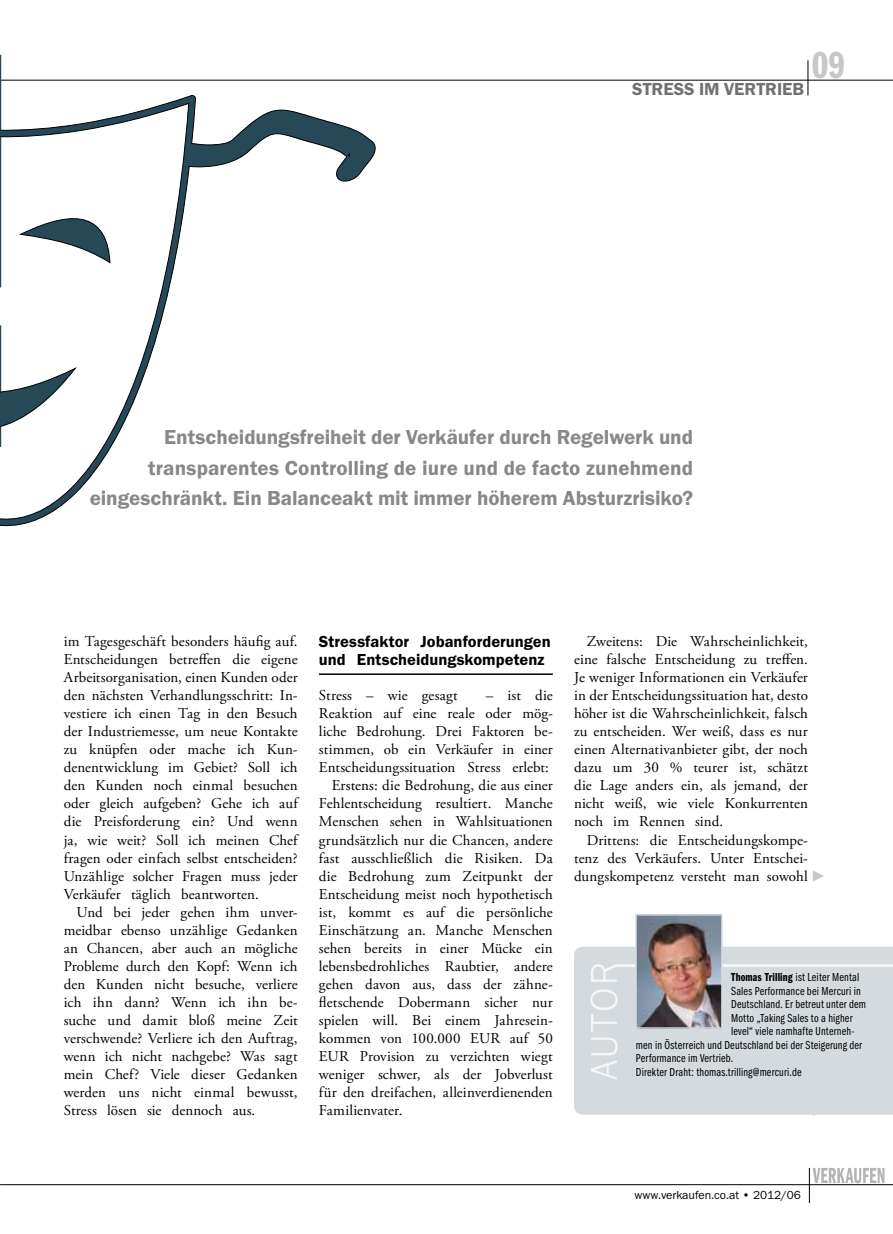
<style>
.page{position:relative;width:893px;height:1234px;background:#fff}
.page>*{position:absolute;margin:0;border:0;box-sizing:border-box;transform-origin:0 0}
.t1{font:39px "Franklin Gothic URW Com Dem";color:#c6c7c8}
.t2{font:21px/30px "Franklin Gothic URW Dem";letter-spacing:-.005em;color:#87888a;text-align:right}
.t3{font:18px "Franklin Gothic URW Dem";color:#707172}
.t4{font:16.5px/18px "Franklin Gothic URW Dem";color:#000}
.t5{font:15px/18px "Adobe Garamond Pro";letter-spacing:.005em;color:#000;text-align:justify}
.t6{font:12px "Franklin Gothic URW Com Boo";letter-spacing:.015em;color:#000}
.t7{font:12px "Franklin Gothic URW Boo";color:#000}
.s1{font-family:"Franklin Gothic URW Com Dem"}
</style>
<div class="page">
<hr style="left:808px;top:60px;width:1px;height:35px;background:#000">
<hr style="left:0;top:80px;width:893px;height:1px;background:#000">
<svg style="left:813px;top:1168px;width:71px;height:14px"></svg>
<hr style="left:809px;top:1167px;width:1px;height:35px;background:#000">
<hr style="left:0;top:1183px;width:893px;height:1px;background:#000">
<div style="left:574px;top:946px;width:319px;height:168px;background:#d4dade"></div>
<hr style="left:319px;top:673px;width:234px;height:1px;background:#000">
<svg style="left:0;top:54px;width:1px;height:41px"></svg>
<svg style="left:0;top:95px;width:376px;height:432px"></svg>
<hr style="left:617px;top:963px;width:276px;height:3px;background:#f6f6f6">
<svg style="left:590px;top:963px;width:28px;height:116px"></svg>
<img style="left:638px;top:916px;width:82px;height:109px">
<div style="left:635px;top:913px;width:88px;height:115px;border:2px solid #d4dade"></div>
<svg style="left:813px;top:870px;width:11px;height:11px"></svg>
<p class="t3" style="left:632px;top:78px;width:173px">Stress im Vertrieb</p>
<h1 class="t1" style="left:812px;top:43px;width:35px">09</h1>
<h2 class="t2" style="left:90px;top:422px;width:605px">Entscheidungsfreiheit der Verkäufer durch Regelwerk und transparentes Controlling de iure und de facto zunehmend eingeschränkt. Ein Balanceakt mit immer höherem Absturzrisiko?</h2>
<p class="t5" style="left:64px;top:633px;width:235px">im Tagesgeschäft besonders häufig auf.<br>Entscheidungen betreffen die eigene Arbeitsorganisation, einen Kunden oder den nächsten Verhandlungsschritt: In&shy;vestiere ich einen Tag in den Besuch der Industriemesse, um neue Kontakte zu knüpfen oder mache ich Kun&shy;denentwicklung im Gebiet? Soll ich den Kunden noch einmal besuchen oder gleich aufgeben? Gehe ich auf die Preisforderung ein? Und wenn ja, wie weit? Soll ich meinen Chef fragen oder einfach selbst entscheiden?<br>Unzählige solcher Fragen muss jeder Verkäufer täglich beantworten.</p>
<p class="t5" style="left:64px;top:903px;width:235px;text-indent:13px">Und bei jeder gehen ihm unver&shy;meidbar ebenso unzählige Gedanken an Chancen, aber auch an mögliche Probleme durch den Kopf: Wenn ich den Kunden nicht besuche, verliere ich ihn dann? Wenn ich ihn be&shy;suche und damit bloß meine Zeit verschwende? Verliere ich den Auftrag, wenn ich nicht nachgebe? Was sagt mein Chef? Viele dieser Gedanken werden uns nicht einmal bewusst, Stress lösen sie dennoch aus.</p>
<p class="t4" style="left:319px;top:632px;width:233px">Stressfaktor Jobanforderungen und Entscheidungskompetenz</p>
<p class="t5" style="left:319px;top:687px;width:140px">Stress – wie gesagt</p>
<p class="t5" style="left:486px;top:687px;width:68px">– ist die</p>
<p class="t5" style="left:319px;top:705px;width:235px">Reaktion auf eine reale oder mög-</p>
<p class="t5" style="left:319px;top:723px;width:235px">liche Bedrohung. Drei Faktoren be-</p>
<p class="t5" style="left:319px;top:741px;width:235px">stimmen, ob ein Verkäufer in einer</p>
<p class="t5" style="left:319px;top:759px;width:232px">Entscheidungssituation Stress erlebt:</p>
<p class="t5" style="left:332px;top:777px;width:223px">Erstens: die Bedrohung, die aus einer</p>
<p class="t5" style="left:319px;top:795px;width:235px">Fehlentscheidung resultiert. Manche</p>
<p class="t5" style="left:319px;top:813px;width:235px">Menschen sehen in Wahlsituationen</p>
<p class="t5" style="left:319px;top:831px;width:235px">grundsätzlich nur die Chancen, andere</p>
<p class="t5" style="left:319px;top:849px;width:235px">fast ausschließlich die Risiken. Da</p>
<p class="t5" style="left:319px;top:867px;width:235px">die Bedrohung zum Zeitpunkt der</p>
<p class="t5" style="left:319px;top:885px;width:235px">Entscheidung meist noch hypothetisch</p>
<p class="t5" style="left:319px;top:903px;width:235px">ist, kommt es auf die persönliche</p>
<p class="t5" style="left:319px;top:921px;width:235px">Einschätzung an. Manche Menschen</p>
<p class="t5" style="left:319px;top:939px;width:235px">sehen bereits in einer Mücke ein</p>
<p class="t5" style="left:319px;top:957px;width:235px">lebensbedrohliches Raubtier, andere</p>
<p class="t5" style="left:319px;top:975px;width:235px">gehen davon aus, dass der zähne-</p>
<p class="t5" style="left:319px;top:993px;width:235px">fletschende Dobermann sicher nur</p>
<p class="t5" style="left:319px;top:1011px;width:235px">spielen will. Bei einem Jahresein-</p>
<p class="t5" style="left:319px;top:1029px;width:235px">kommen von 100.000 EUR auf 50</p>
<p class="t5" style="left:319px;top:1047px;width:235px">EUR Provision zu verzichten wiegt</p>
<p class="t5" style="left:319px;top:1065px;width:235px">weniger schwer, als der Jobverlust</p>
<p class="t5" style="left:319px;top:1083px;width:235px">für den dreifachen, alleinverdienenden</p>
<p class="t5" style="left:319px;top:1101px;width:85px">Familienvater.</p>
<p class="t5" style="left:574px;top:633px;width:235px;text-indent:13px">Zweitens: Die Wahrscheinlichkeit, eine falsche Entscheidung zu treffen.<br>Je weniger Informationen ein Verkäufer in der Entscheidungssituation hat, desto höher ist die Wahrscheinlichkeit, falsch zu entscheiden. Wer weiß, dass es nur einen Alternativanbieter gibt, der noch dazu um 30 % teurer ist, schätzt die Lage anders ein, als jemand, der nicht weiß, wie viele Konkurrenten noch im Rennen sind.</p>
<p class="t5" style="left:574px;top:831px;width:235px;text-indent:13px">Drittens: die Entscheidungskompe&shy;tenz des Verkäufers. Unter Entschei&shy;dungskompetenz versteht man sowohl</p>
<p class="t6" style="left:731px;top:970px;width:130px"><span class="s1">Thomas Trilling</span> ist Leiter Mental</p>
<p class="t6" style="left:731px;top:984px;width:131px">Sales Performance bei Mercuri in</p>
<p class="t6" style="left:731px;top:997px;width:136px">Deutschland. Er betreut unter dem</p>
<p class="t6" style="left:731px;top:1011px;width:123px">Motto „Taking Sales to a higher</p>
<p class="t6" style="left:731px;top:1024px;width:125px">level“ viele namhafte Unterneh-</p>
<p class="t6" style="left:636px;top:1038px;width:228px">men in Österreich und Deutschland bei der Steigerung der</p>
<p class="t6" style="left:636px;top:1051px;width:99px">Performance im Vertrieb.</p>
<p class="t6" style="left:636px;top:1065px;width:167px">Direkter Draht: thomas.trilling@mercuri.de</p>
<p class="t7" style="left:634px;top:1186px;width:168px">www.verkaufen.co.at • 2012/06</p>
</div>
